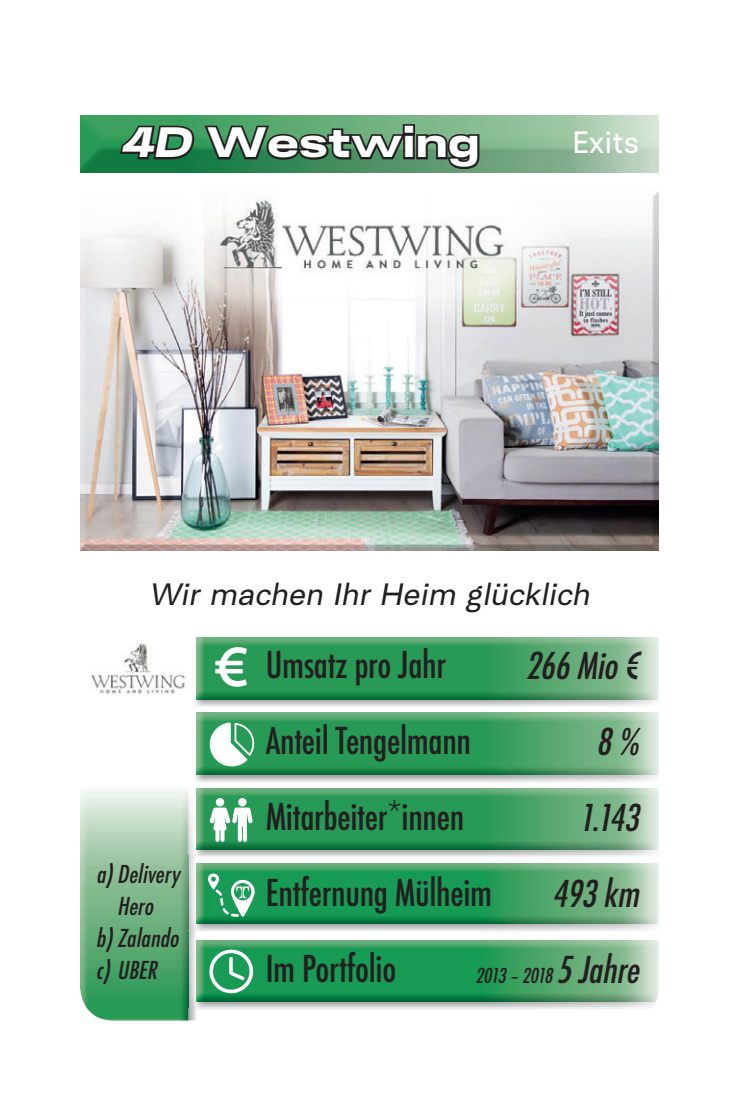
<style>
.page{position:relative;width:738px;height:1100px;background:#fff}
.page>*{position:absolute;margin:0;border:0;box-sizing:border-box;transform-origin:0 0}
.t1{font:900 expanded 44px "Mueller";letter-spacing:.01em;color:#fff}
.t2{font:500 condensed 36px/76px "Futura";letter-spacing:-.01em;color:#231f20}
.t3{font:italic 500 condensed 36px/76px "Futura";color:#231f20;text-align:right}
.t4{font:italic 32px "Mueller";color:#231f20}
.t5{font:32px "Mueller";color:#fff}
.t6{font:italic 500 condensed 24px "Futura";color:#231f20}
.t7{font:italic 500 condensed 20px "Futura";color:#231f20}
.s1{font-style:italic}
.s2{font-size:36px}
</style>
<div class="page">
<img style="left:80px;top:115px;width:579px;height:906px">
<p class="t1" style="left:120px;top:118px;width:361px"><span class="s1">4D</span> Westwing</p>
<p class="t5" style="left:572px;top:125px;width:68px">Exits</p>
<p class="t4" style="left:149px;top:576px;width:447px">Wir machen Ihr Heim glücklich</p>
<p class="t6" style="left:96px;top:859px;width:90px">a) Delivery</p>
<p class="t6" style="left:117px;top:891px;width:43px">Hero</p>
<p class="t6" style="left:96px;top:923px;width:89px">b) Zalando</p>
<p class="t6" style="left:96px;top:955px;width:68px">c) UBER</p>
<p class="t2" style="left:265px;top:627px;width:228px">Umsatz pro Jahr<br>Anteil Tengelmann<br>Mitarbeiter*innen<br>Entfernung Mülheim<br>Im Portfolio</p>
<p class="t3" style="left:525px;top:628px;width:123px">266Mio€<br>8%<br>1.143<br>493km</p>
<p class="t7" style="left:475px;top:963px;width:173px">2013–2018 <span class="s2">5Jahre</span></p>
</div>
